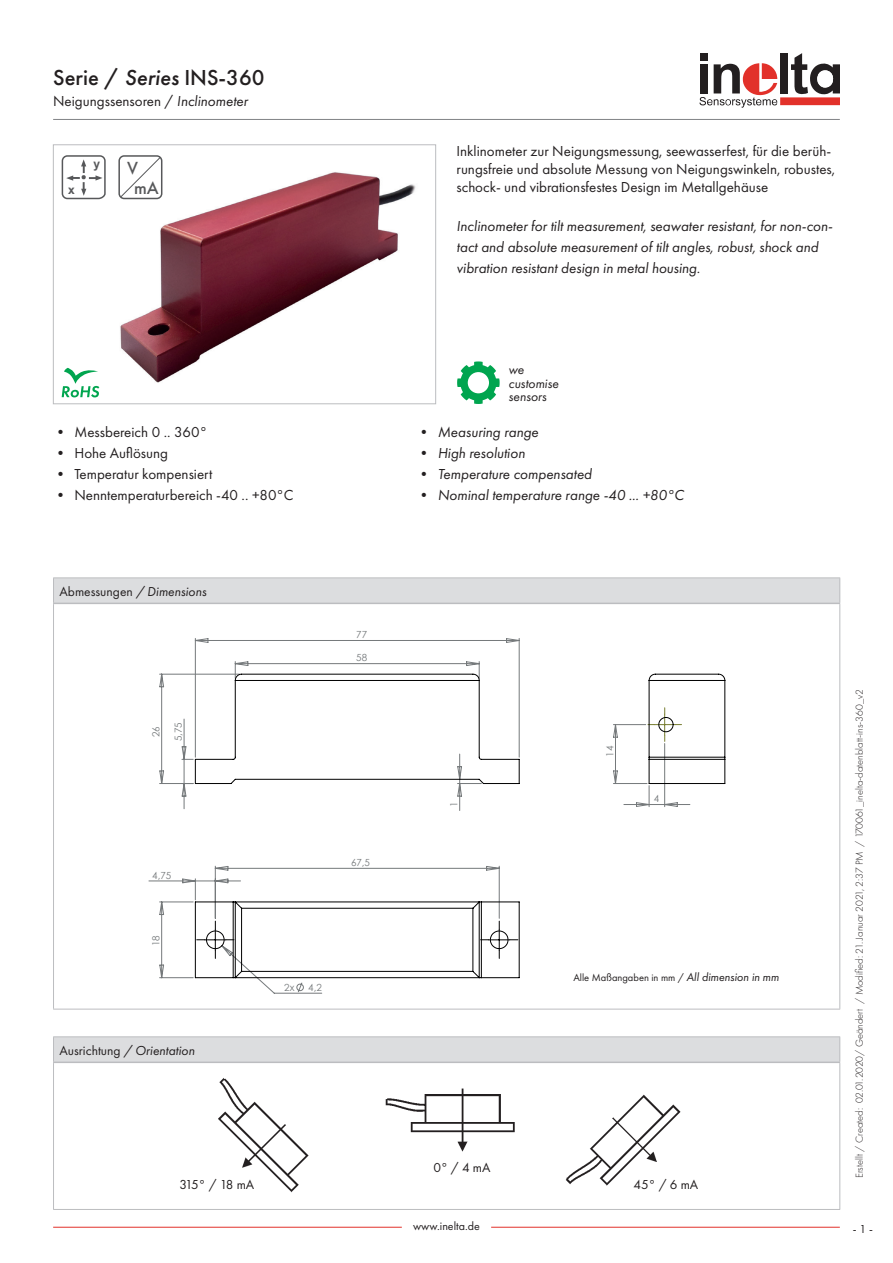
<style>
.page{position:relative;width:893px;height:1263px;background:#fff}
.page>*{position:absolute;margin:0;border:0;box-sizing:border-box;transform-origin:0 0}
.t1{font:500 22.5px "Futura PT";color:#231f20}
.t2{font:500 18.15px/20.2px "Futura PT";color:#57585a}
.t3{font:15px/18px "Futura PT";color:#231f20}
.t4{font:italic 15px/21px "Futura PT";color:#231f20}
.t5{font:13.5px "Futura PT";color:#231f20}
.t6{font:italic 13.5px/13.5px "Futura PT";color:#231f20}
.t7{font:12px "Futura PT";color:#231f20}
.t8{font:700 12px "Arial";color:#57585a}
.t9{font:300 10.5px "Futura PT";color:#231f20}
.t10{font:10.5px "Futura PT";color:#231f20}
.t11{font:9.75px "Century Gothic";color:#75797b}
.t12{font:5.25px "Century Gothic";color:#000001}
.s1{font-style:italic}
.s2{font-style:normal}
.s3{font-style:italic;font-size:12px}
</style>
<div class="page">
<hr style="left:53px;top:119px;width:787px;height:1px;background:#808285">
<svg style="left:699px;top:53px;width:141px;height:55px"></svg>
<hr style="left:53px;top:1227px;width:349px;height:1px;background:#e2312a">
<hr style="left:491px;top:1227px;width:349px;height:1px;background:#e2312a">
<svg style="left:457px;top:361px;width:43px;height:43px"></svg>
<svg style="left:62px;top:368px;width:37px;height:29px"></svg>
<img style="left:120px;top:159px;width:296px;height:224px">
<svg style="left:62px;top:155px;width:44px;height:44px"></svg>
<div style="left:53px;top:145px;width:383px;height:259px;border:1px solid #bcbdc0"></div>
<div style="left:118px;top:155px;width:44px;height:44px;border:2px solid #57585a;border-radius:5px"></div>
<svg style="left:120px;top:156px;width:41px;height:42px"></svg>
<div style="left:54px;top:1037px;width:786px;height:25px;background:#dcdddf"></div>
<hr style="left:53px;top:1063px;width:1px;height:146px;background:#bcbdc0">
<hr style="left:839px;top:1063px;width:1px;height:146px;background:#bcbdc0">
<hr style="left:53px;top:1209px;width:787px;height:1px;background:#bcbdc0">
<hr style="left:53px;top:1036px;width:787px;height:1px;background:#bcbdc0">
<svg style="left:53px;top:1037px;width:1px;height:24px"></svg>
<svg style="left:839px;top:1037px;width:1px;height:24px"></svg>
<hr style="left:53px;top:1061px;width:787px;height:2px;background:#bcbdc0">
<img style="left:218px;top:1078px;width:91px;height:115px">
<img style="left:385px;top:1088px;width:130px;height:64px">
<img style="left:565px;top:1094px;width:116px;height:92px">
<div style="left:180px;top:1179px;width:93px;height:25px;background:#fff"></div>
<div style="left:634px;top:1179px;width:93px;height:17px;background:#fff"></div>
<div style="left:54px;top:578px;width:786px;height:25px;background:#dcdddf"></div>
<hr style="left:53px;top:604px;width:1px;height:405px;background:#bcbdc0">
<hr style="left:839px;top:604px;width:1px;height:405px;background:#bcbdc0">
<hr style="left:53px;top:1009px;width:787px;height:1px;background:#bcbdc0">
<hr style="left:53px;top:577px;width:787px;height:1px;background:#bcbdc0">
<svg style="left:53px;top:578px;width:1px;height:25px"></svg>
<svg style="left:839px;top:578px;width:1px;height:25px"></svg>
<hr style="left:53px;top:603px;width:787px;height:1px;background:#bcbdc0">
<hr style="left:559px;top:1163px;width:199px;height:1px;background:#b5b7b7">
<hr style="left:559px;top:1091px;width:199px;height:1px;background:#b5b7b7">
<hr style="left:559px;top:1056px;width:199px;height:1px;background:#b5b7b7">
<hr style="left:559px;top:1127px;width:199px;height:1px;background:#b5b7b7">
<hr style="left:559px;top:1118px;width:199px;height:1px;background:#b5b7b7">
<hr style="left:559px;top:1109px;width:199px;height:1px;background:#b5b7b7">
<hr style="left:559px;top:1100px;width:199px;height:1px;background:#b5b7b7">
<hr style="left:559px;top:1154px;width:115px;height:1px;background:#b5b7b7">
<hr style="left:559px;top:1145px;width:115px;height:1px;background:#b5b7b7">
<hr style="left:559px;top:1136px;width:115px;height:1px;background:#b5b7b7">
<hr style="left:674px;top:1136px;width:84px;height:1px;background:#b5b7b7">
<hr style="left:135px;top:612px;width:623px;height:1px;background:#b5b7b7">
<hr style="left:135px;top:612px;width:1px;height:389px;background:#b5b7b7">
<hr style="left:135px;top:1172px;width:623px;height:1px;background:#b5b7b7">
<hr style="left:135px;top:1161px;width:424px;height:1px;background:#b5b7b7">
<hr style="left:892px;top:612px;width:1px;height:389px;background:#b5b7b7">
<svg style="left:159px;top:638px;width:361px;height:354px"></svg>
<svg style="left:623px;top:674px;width:102px;height:133px"></svg>
<h1 class="t1" style="left:53px;top:64px;width:213px">Serie / <span class="s1">Series</span> INS-360</h1>
<p class="t3" style="left:53px;top:92px;width:196px">Neigungssensoren / <span class="s1">Inclinometer</span></p>
<p class="t8" style="left:68px;top:181px;width:8px">x</p>
<p class="t8" style="left:93px;top:155px;width:8px">y</p>
<p class="t2" style="left:134px;top:158px;width:26px;text-indent:-7px">V mA</p>
<p class="t3" style="left:457px;top:142px;width:380px">Inklinometer zur Neigungsmessung, seewasserfest, für die berüh&shy;rungsfreie und absolute Messung von Neigungswinkeln, robustes, schock- und vibrationsfestes Design im Metallgehäuse</p>
<p class="t4" style="left:457px;top:215px;width:378px">Inclinometer for tilt measurement, seawater resistant, for non-con&shy;tact and absolute measurement of tilt angles, robust, shock and vibration resistant design in metal housing.</p>
<p class="t3" style="left:53px;top:423px;width:155px">• Messbereich 0 .. 360°</p>
<p class="t3" style="left:53px;top:444px;width:116px">• Hohe Auflösung</p>
<p class="t3" style="left:53px;top:465px;width:161px">• Temperatur kompensiert</p>
<p class="t3" style="left:53px;top:486px;width:242px">• Nenntemperaturbereich -40 .. +80°C</p>
<p class="t5" style="left:60px;top:583px;width:148px">Abmessungen <span class="s1">/ Dimensions</span></p>
<p class="t11" style="left:149px;top:737px;width:12px;rotate:-90deg">26</p>
<p class="t11" style="left:172px;top:741px;width:21px;rotate:-90deg">5,75</p>
<p class="t11" style="left:356px;top:628px;width:12px">77</p>
<p class="t11" style="left:356px;top:651px;width:12px">58</p>
<p class="t11" style="left:152px;top:868px;width:21px">4,75</p>
<p class="t11" style="left:149px;top:946px;width:12px;rotate:-90deg">18</p>
<p class="t6" style="left:60px;top:1043px;width:137px"><span class="s2">Ausrichtung</span> / Orientation</p>
<p class="t11" style="left:351px;top:856px;width:21px">67,5</p>
<p class="t11" style="left:284px;top:980px;width:12px">2x</p>
<p class="t11" style="left:308px;top:981px;width:15px">4,2</p>
<p class="t6" style="left:508px;top:363px;width:52px">we customise sensors</p>
<p class="t4" style="left:416px;top:421px;width:124px"><span class="s2">•</span> Measuring range</p>
<p class="t4" style="left:416px;top:442px;width:110px"><span class="s2">•</span> High resolution</p>
<p class="t4" style="left:416px;top:463px;width:177px"><span class="s2">•</span> Temperature compensated</p>
<p class="t4" style="left:416px;top:484px;width:269px"><span class="s2">•</span> Nominal temperature range -40 ... +80°C</p>
<p class="t11" style="left:447px;top:807px;width:7px;rotate:-90deg">1</p>
<p class="t5" style="left:433px;top:1159px;width:59px">0° / 4 mA</p>
<p class="t12" style="left:467px;top:1163px;width:4px">4</p>
<p class="t11" style="left:603px;top:757px;width:12px;rotate:-90deg">14</p>
<p class="t11" style="left:654px;top:792px;width:7px">4</p>
<p class="t10" style="left:573px;top:971px;width:207px">Alle Maßangaben in mm / <span class="s3">All dimension in mm</span></p>
<p class="t5" style="left:180px;top:1177px;width:76px">315° / 18 mA</p>
<p class="t5" style="left:634px;top:1177px;width:66px">45° / 6 mA</p>
<p class="t9" style="left:853px;top:1178px;width:490px;rotate:-90deg">Erstellt / Created: 02.01.2020/ Geändert / Modified: 21. Januar 2021, 2:37 PM / 170061_inelta-datenblatt-ins-360_v2</p>
<p class="t7" style="left:413px;top:1218px;width:68px">www.inelta.de</p>
<p class="t7" style="left:853px;top:1222px;width:22px">- 1 -</p>
</div>
